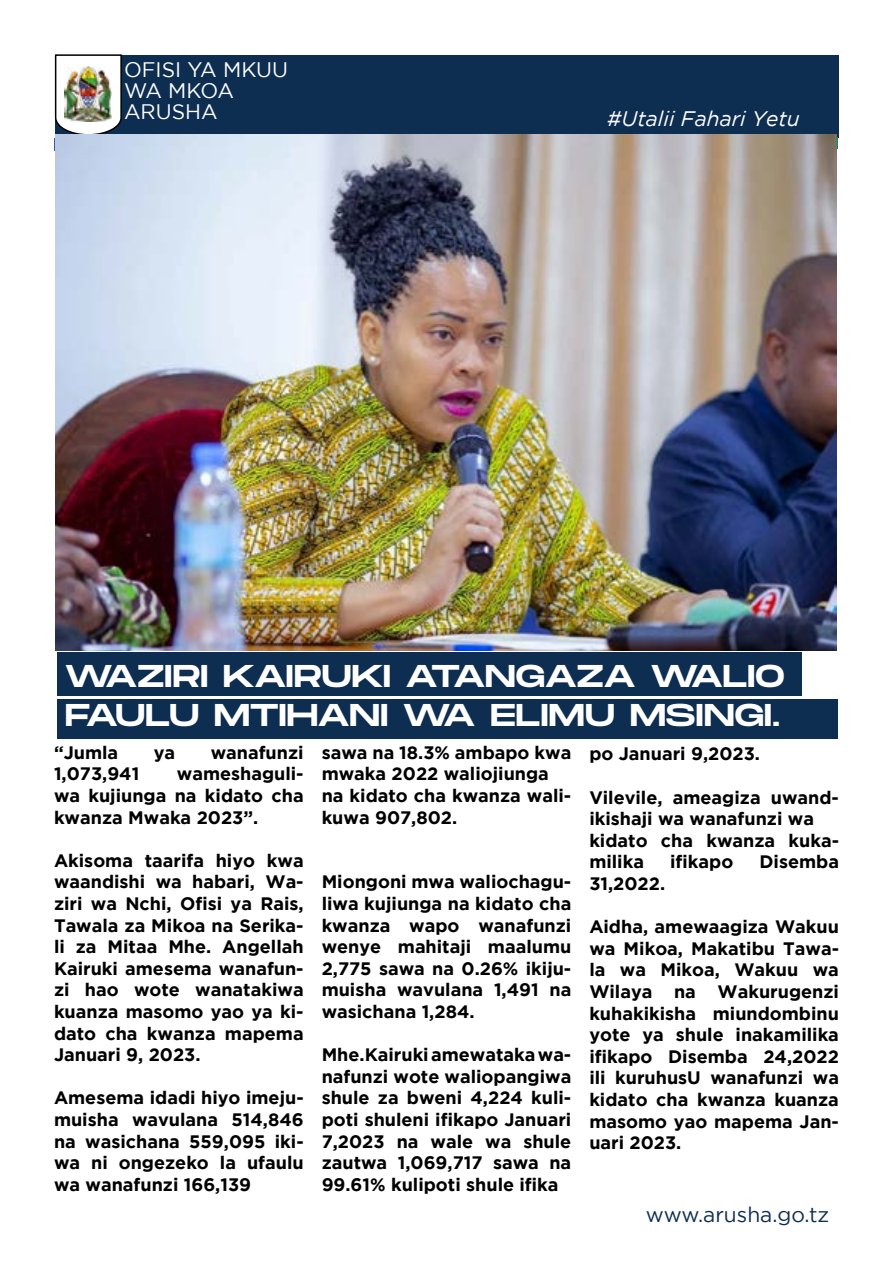
<style>
.page{position:relative;width:893px;height:1263px;background:#fff}
.page>*{position:absolute;margin:0;border:0;box-sizing:border-box;transform-origin:0 0}
.t1{font:31.5px/39.6px "Monument Extended";letter-spacing:-.015em;color:#fff}
.t2{font:21px/21px "Gotham";color:#fff}
.t3{font:italic 21px "Gotham";color:#fff}
.t4{font:21px "Gotham";color:#0d2e50}
.t5{font:700 18px/21.6px "Gotham";color:#000;text-align:justify}
</style>
<div class="page">
<div style="left:55px;top:55px;width:783px;height:82px;background:#0d2e50"></div>
<svg style="left:54px;top:54px;width:68px;height:82px;background:#cbced0"></svg>
<img style="left:64px;top:66px;width:47px;height:55px">
<div style="left:57px;top:652px;width:744px;height:44px;background:#0d2e50"></div>
<div style="left:57px;top:699px;width:780px;height:40px;background:#0d2e50"></div>
<img style="left:56px;top:134px;width:781px;height:516px">
<p class="t2" style="left:124px;top:59px;width:166px">OFISI YA MKUU<br>WA MKOA<br>ARUSHA</p>
<p class="t3" style="left:607px;top:106px;width:194px">#Utalii Fahari Yetu</p>
<h1 class="t1" style="left:65px;top:655px;width:721px">WAZIRI KAIRUKI ATANGAZA WALIO<br>FAULU MTIHANI WA ELIMU MSINGI.</h1>
<p class="t5" style="left:54px;top:741px;width:66px">“Jumla</p>
<p class="t5" style="left:154px;top:741px;width:23px">ya</p>
<p class="t5" style="left:211px;top:741px;width:94px">wanafunzi</p>
<p class="t5" style="left:54px;top:763px;width:87px">1,073,941</p>
<p class="t5" style="left:322px;top:741px;width:251px;text-align:left">sawa na 18.3% ambapo kwa mwaka 2022 waliojiunga na kidato cha kwanza wali&shy;kuwa 907,802.</p>
<p class="t5" style="left:589px;top:743px;width:172px">po Januari 9,2023.</p>
<p class="t5" style="left:589px;top:786px;width:251px;text-align:left">Vilevile, ameagiza uwand&shy;ikishaji wa wanafunzi wa kidato cha kwanza kuka&shy;milika</p>
<p class="t5" style="left:54px;top:763px;width:251px;text-indent:123px">wameshaguli&shy;wa kujiunga na kidato cha kwanza Mwaka 2023”.</p>
<p class="t5" style="left:54px;top:849px;width:251px">Akisoma taarifa hiyo kwa waandishi wa habari, Wa&shy;ziri wa Nchi, Ofisi ya Rais, Tawala za Mikoa na Serika&shy;li za Mitaa Mhe. Angellah Kairuki amesema wanafun&shy;zi hao wote wanatakiwa kuanza masomo yao ya ki&shy;dato cha kwanza mapema Januari 9, 2023.</p>
<p class="t5" style="left:54px;top:1087px;width:251px">Amesema idadi hiyo imeju&shy;muisha wavulana 514,846 na wasichana 559,095 iki&shy;wa ni ongezeko la ufaulu wa wanafunzi 166,139</p>
<p class="t5" style="left:670px;top:851px;width:65px">ifikapo</p>
<p class="t5" style="left:759px;top:851px;width:81px">Disemba</p>
<p class="t5" style="left:322px;top:871px;width:251px">Miongoni mwa waliochagu&shy;liwa kujiunga na kidato cha kwanza wapo wanafunzi wenye mahitaji maalumu 2,775 sawa na 0.26% ikiju&shy;muisha wavulana 1,491 na wasichana 1,284.</p>
<p class="t5" style="left:322px;top:1043px;width:251px">Mhe.Kairuki amewataka wa&shy;nafunzi wote waliopangiwa shule za bweni 4,224 kuli&shy;poti shuleni ifikapo Januari 7,2023 na wale wa shule zautwa 1,069,717 sawa na 99.61% kulipoti shule ifika</p>
<p class="t5" style="left:589px;top:872px;width:77px">31,2022.</p>
<p class="t5" style="left:589px;top:915px;width:251px">Aidha, amewaagiza Wakuu wa Mikoa, Makatibu Tawa&shy;la wa Mikoa, Wakuu wa Wilaya na Wakurugenzi kuhakikisha miundombinu yote ya shule inakamilika ifikapo Disemba 24,2022 ili kuruhusU wanafunzi wa kidato cha kwanza kuanza masomo yao mapema Jan&shy;uari 2023.</p>
<p class="t4" style="left:646px;top:1203px;width:185px">www.arusha.go.tz</p>
</div>
